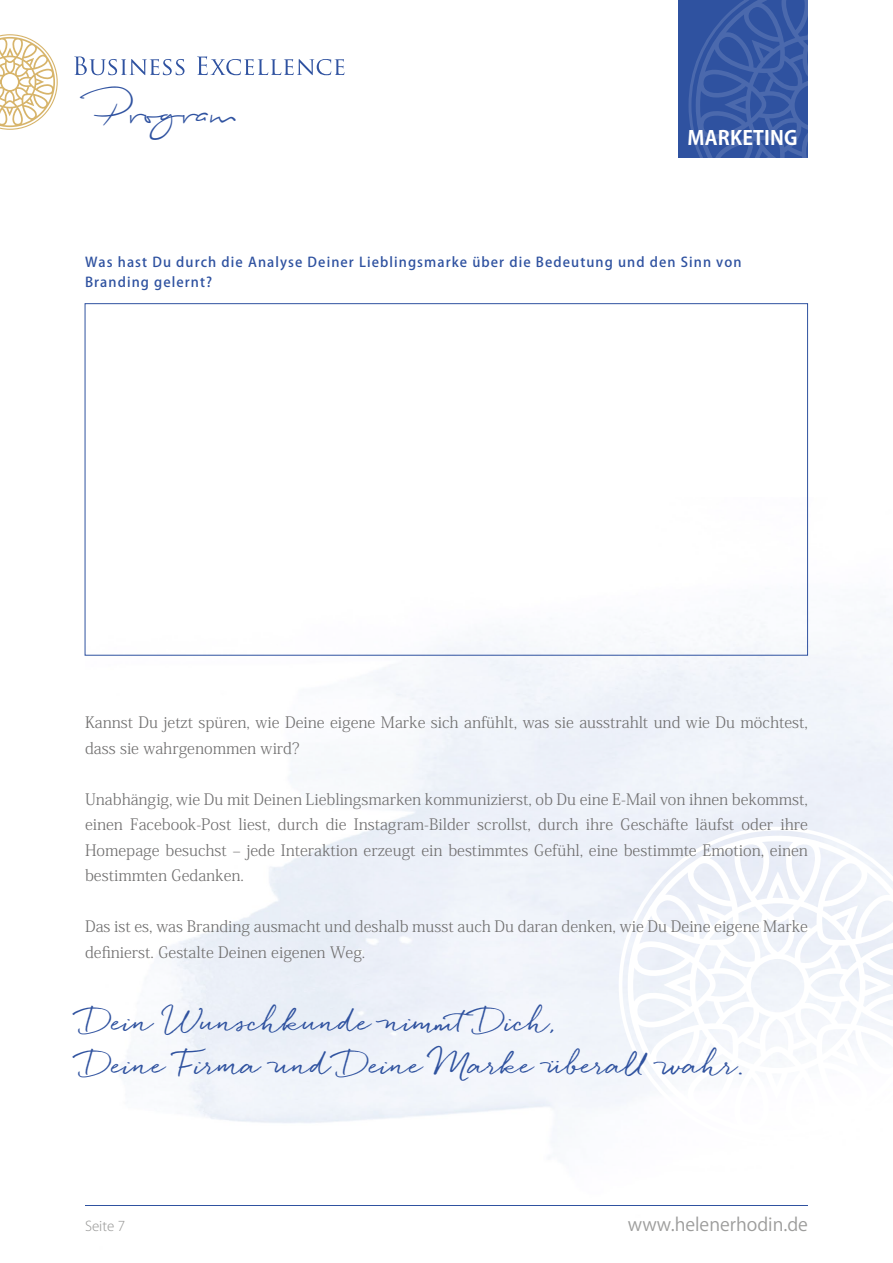
<style>
.page{position:relative;width:893px;height:1263px;background:#fff}
.page>*{position:absolute;margin:0;border:0;box-sizing:border-box;transform-origin:0 0}
.t1{font:49.35px "Biloxi Script";color:#2f52a0}
.t2{font:700 27px/43.5px "Quickpen";color:#2f529f}
.t3{font:700 19.5px "Koz Go Pr 6 N";letter-spacing:.01em;color:#fff}
.t4{font:18px "Koz Go Pr 6 N";color:#9d9d9c}
.t5{font:300 15.75px/25.5px "Koz Min Pr 6 N";color:#706f6f}
.t6{font:500 13.5px/19.5px "Koz Go Pr 6 N";letter-spacing:.08em;color:#2f52a0}
.t7{font:300 13.5px "Koz Go Pr 6 N";color:#9d9d9c}
</style>
<div class="page">
<svg style="left:619px;top:827px;width:274px;height:317px"></svg>
<hr style="left:85px;top:1205px;width:723px;height:1px;background:#2f52a0">
<div style="left:678px;top:0;width:130px;height:157px;background:#2f52a0"></div>
<svg style="left:688px;top:0;width:120px;height:158px"></svg>
<svg style="left:0;top:34px;width:58px;height:96px"></svg>
<svg style="left:74px;top:57px;width:111px;height:18px"></svg>
<svg style="left:197px;top:56px;width:147px;height:19px"></svg>
<h1 class="t1" style="left:100px;top:80px;width:137px">Program</h1>
<p class="t3" style="left:687px;top:127px;width:112px">MARKETING</p>
<p class="t6" style="left:85px;top:253px;width:658px">Was hast Du durch die Analyse Deiner Lieblingsmarke über die Bedeutung und den Sinn von<br>Branding gelernt?</p>
<p class="t5" style="left:85px;top:710px;width:724px">Kannst Du jetzt spüren, wie Deine eigene Marke sich anfühlt, was sie ausstrahlt und wie Du möchtest, dass sie wahrgenommen wird?</p>
<p class="t5" style="left:85px;top:786px;width:724px;text-align:justify">Unabhängig, wie Du mit Deinen Lieblingsmarken kommunizierst, ob Du eine E-Mail von ihnen bekommst, einen Facebook-Post liest, durch die Instagram-Bilder scrollst, durch ihre Geschäfte läufst oder ihre Homepage besuchst – jede Interaktion erzeugt ein bestimmtes Gefühl, eine bestimmte Emotion, einen bestimmten Gedanken.</p>
<p class="t5" style="left:85px;top:914px;width:724px">Das ist es, was Branding ausmacht und deshalb musst auch Du daran denken, wie Du Deine eigene Marke definierst. Gestalte Deinen eigenen Weg.</p>
<h2 class="t2" style="left:85px;top:1000px;width:663px">Dein Wunschkunde nimmtDich,<br>Deine Firma und Deine Marke überall wahr.</h2>
<p class="t7" style="left:85px;top:1218px;width:42px">Seite 7</p>
<p class="t4" style="left:628px;top:1214px;width:181px">www.helenerhodin.de</p>
</div>
